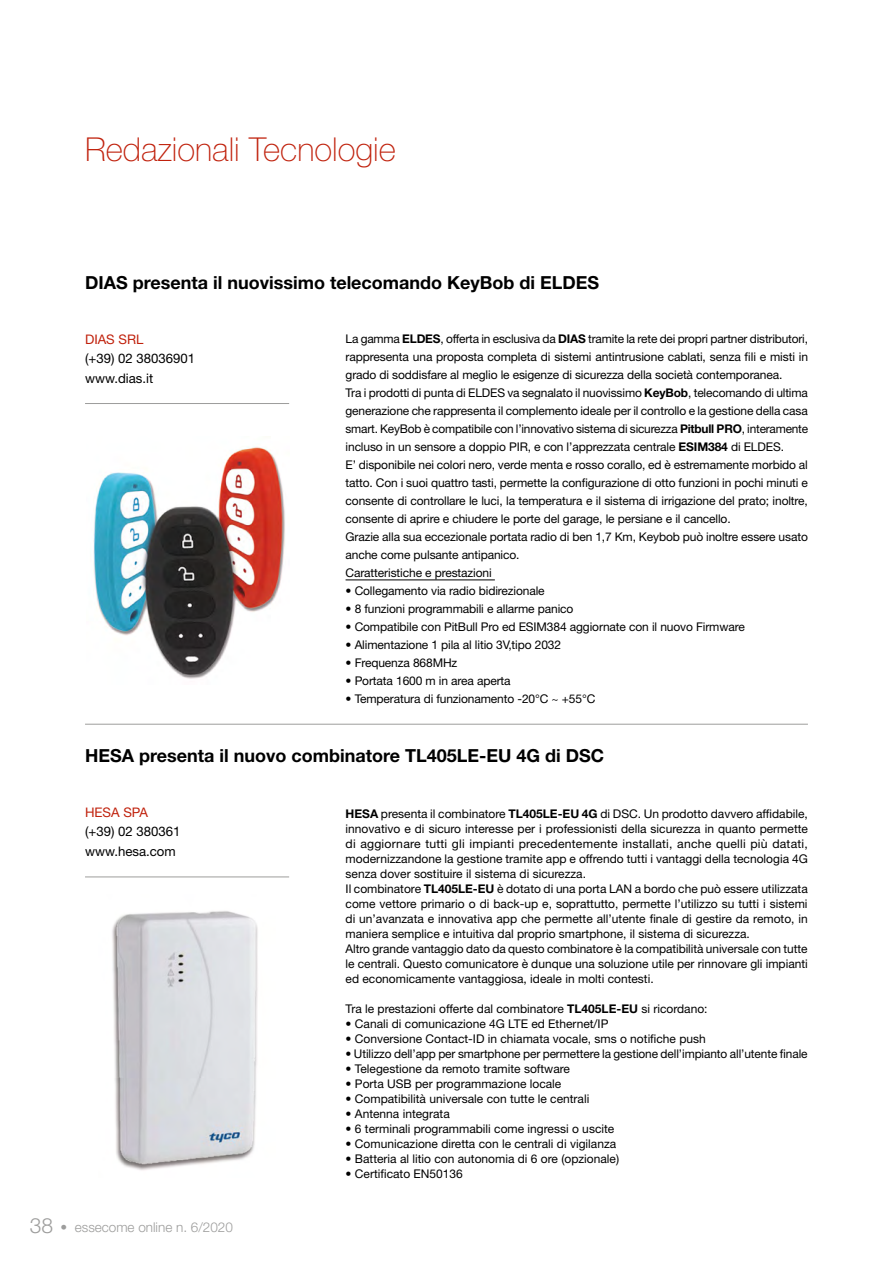
<style>
.page{position:relative;width:893px;height:1263px;background:#fff}
.page>*{position:absolute;margin:0;border:0;box-sizing:border-box;transform-origin:0 0}
.t1{font:100 33px "Helvetica Neue LT Std";color:#c0210c}
.t2{font:700 18px "Helvetica Neue LT Std";color:#000}
.t3{font:300 13.5px "Helvetica Neue LT Std";color:#9d9d9c}
.t4{font:13.2px/19.5px "Helvetica Neue LT Std";color:#000}
.t5{font:13.2px "Helvetica Neue LT Std";color:#c0210c}
.t6{font:12px/18px "Helvetica Neue LT Std";letter-spacing:-.01em;color:#000}
.s1{font-weight:700}
.s2{font-size:21px}
</style>
<div class="page">
<hr style="left:85px;top:403px;width:204px;height:1px;background:#9d9d9c">
<hr style="left:346px;top:580px;width:149px;height:1px;background:#000">
<img style="left:93px;top:447px;width:192px;height:232px">
<hr style="left:85px;top:724px;width:723px;height:1px;background:#9d9d9c">
<hr style="left:85px;top:876px;width:204px;height:1px;background:#9d9d9c">
<img style="left:112px;top:911px;width:146px;height:259px">
<h1 class="t1" style="left:85px;top:130px;width:312px">Redazionali Tecnologie</h1>
<h2 class="t2" style="left:85px;top:272px;width:516px">DIAS presenta il nuovissimo telecomando KeyBob di ELDES</h2>
<p class="t5" style="left:85px;top:331px;width:60px">DIAS SRL</p>
<p class="t4" style="left:85px;top:349px;width:112px">(+39) 02 38036901 www.dias.it</p>
<p class="t6" style="left:346px;top:329px;width:464px">La gamma <span class="s1">ELDES</span>, offerta in esclusiva da <span class="s1">DIAS</span> tramite la rete dei propri partner distributori, rappresenta una proposta completa di sistemi antintrusione cablati, senza fili e misti in grado di soddisfare al meglio le esigenze di sicurezza della società contemporanea.<br>Tra i prodotti di punta di ELDES va segnalato il nuovissimo <span class="s1">KeyBob</span>, telecomando di ultima generazione che rappresenta il complemento ideale per il controllo e la gestione della casa smart. KeyBob è compatibile con l’innovativo sistema di sicurezza <span class="s1">Pitbull PRO</span>, interamente incluso in un sensore a doppio PIR, e con l’apprezzata centrale <span class="s1">ESIM384</span> di ELDES.<br>E’ disponibile nei colori nero, verde menta e rosso corallo, ed è estremamente morbido al tatto. Con i suoi quattro tasti, permette la configurazione di otto funzioni in pochi minuti e consente di controllare le luci, la temperatura e il sistema di irrigazione del prato; inoltre, consente di aprire e chiudere le porte del garage, le persiane e il cancello.<br>Grazie alla sua eccezionale portata radio di ben 1,7 Km, Keybob può inoltre essere usato anche come pulsante antipanico.<br>Caratteristiche e prestazioni</p>
<p class="t6" style="left:346px;top:581px;width:201px">• Collegamento via radio bidirezionale</p>
<p class="t6" style="left:346px;top:599px;width:229px">• 8 funzioni programmabili e allarme panico</p>
<p class="t6" style="left:346px;top:617px;width:401px">• Compatibile con PitBull Pro ed ESIM384 aggiornate con il nuovo Firmware</p>
<p class="t6" style="left:346px;top:635px;width:217px">• Alimentazione 1 pila al litio 3V,tipo 2032</p>
<p class="t6" style="left:346px;top:653px;width:113px">• Frequenza 868MHz</p>
<p class="t6" style="left:346px;top:671px;width:167px">• Portata 1600 m in area aperta</p>
<p class="t6" style="left:346px;top:689px;width:251px">• Temperatura di funzionamento -20°C ~ +55°C</p>
<h2 class="t2" style="left:85px;top:744px;width:521px">HESA presenta il nuovo combinatore TL405LE-EU 4G di DSC</h2>
<p class="t5" style="left:85px;top:804px;width:65px">HESA SPA</p>
<p class="t4" style="left:85px;top:822px;width:97px">(+39) 02 380361 www.hesa.com</p>
<p class="t3" style="left:30px;top:1219px;width:205px"><span class="s2">38</span> • essecome online n. 6/2020</p>
<p class="t6" style="left:346px;top:806px;width:464px;line-height:15px"><span class="s1">HESA</span> presenta il combinatore <span class="s1">TL405LE-EU 4G</span> di DSC. Un prodotto davvero affidabile, innovativo e di sicuro interesse per i professionisti della sicurezza in quanto permette di aggiornare tutti gli impianti precedentemente installati, anche quelli più datati, modernizzandone la gestione tramite app e offrendo tutti i vantaggi della tecnologia 4G senza dover sostituire il sistema di sicurezza.<br>Il combinatore <span class="s1">TL405LE-EU</span> è dotato di una porta LAN a bordo che può essere utilizzata come vettore primario o di back-up e, soprattutto, permette l’utilizzo su tutti i sistemi di un’avanzata e innovativa app che permette all’utente finale di gestire da remoto, in maniera semplice e intuitiva dal proprio smartphone, il sistema di sicurezza.<br>Altro grande vantaggio dato da questo combinatore è la compatibilità universale con tutte le centrali. Questo comunicatore è dunque una soluzione utile per rinnovare gli impianti ed economicamente vantaggiosa, ideale in molti contesti.</p>
<p class="t6" style="left:346px;top:999px;width:364px">Tra le prestazioni offerte dal combinatore <span class="s1">TL405LE-EU</span> si ricordano:</p>
<p class="t6" style="left:346px;top:1014px;width:264px">• Canali di comunicazione 4G LTE ed Ethernet/IP</p>
<p class="t6" style="left:346px;top:1029px;width:362px">• Conversione Contact-ID in chiamata vocale, sms o notifiche push</p>
<p class="t6" style="left:346px;top:1044px;width:463px">• Utilizzo dell’app per smartphone per permettere la gestione dell’impianto all’utente finale</p>
<p class="t6" style="left:346px;top:1059px;width:226px">• Telegestione da remoto tramite software</p>
<p class="t6" style="left:346px;top:1074px;width:217px">• Porta USB per programmazione locale</p>
<p class="t6" style="left:346px;top:1089px;width:245px">• Compatibilità universale con tutte le centrali</p>
<p class="t6" style="left:346px;top:1104px;width:106px">• Antenna integrata</p>
<p class="t6" style="left:346px;top:1119px;width:270px">• 6 terminali programmabili come ingressi o uscite</p>
<p class="t6" style="left:346px;top:1134px;width:272px">• Comunicazione diretta con le centrali di vigilanza</p>
<p class="t6" style="left:346px;top:1149px;width:275px">• Batteria al litio con autonomia di 6 ore (opzionale)</p>
<p class="t6" style="left:346px;top:1164px;width:119px">• Certificato EN50136</p>
</div>
